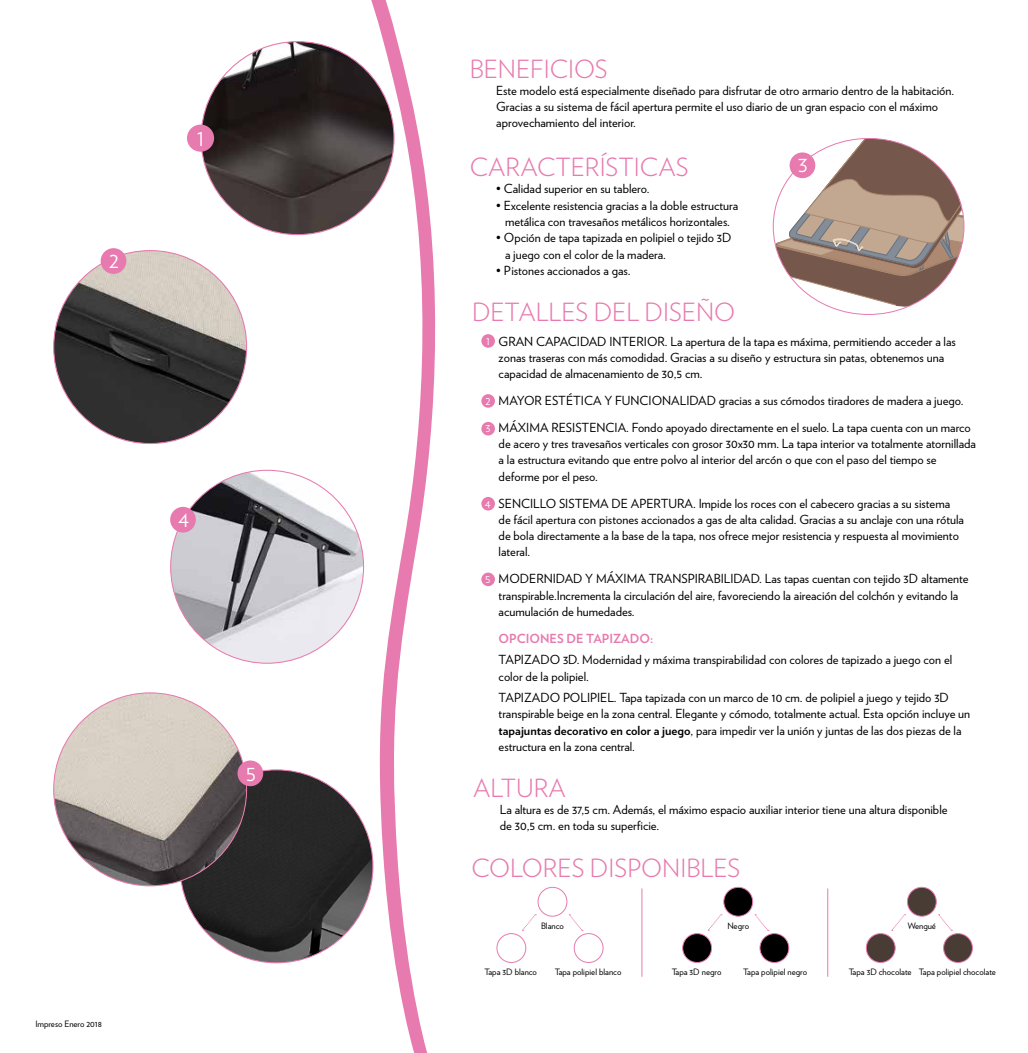
<style>
.page{position:relative;width:1028px;height:1053px;background:#fff}
.page>*{position:absolute;margin:0;border:0;box-sizing:border-box;transform-origin:0 0}
.t1{font:300 25px "Verlag";color:#e77aae}
.t2{font:18.88px "Verlag";color:#fff}
.t3{font:17.88px "Verlag";color:#fff}
.t4{font:12.5px/16.2px "Verlag";color:#000}
.t5{font:700 12.5px "Verlag";color:#e77aae}
.t6{font:9.5px "Verlag";color:#fff}
.t7{font:8.75px "Verlag";color:#000}
.s1{font-size:9.5px;color:#fff}
.s2{font-weight:700}
</style>
<div class="page">
<svg style="left:53px;top:0;width:382px;height:1052px"></svg>
<svg style="left:775px;top:138px;width:189px;height:176px"></svg>
<div style="left:481px;top:334px;width:14px;height:14px;background:#e77aae;border-radius:50%"></div>
<div style="left:481px;top:394px;width:14px;height:13px;background:#e77aae;border-radius:50%"></div>
<div style="left:481px;top:422px;width:14px;height:13px;background:#e77aae;border-radius:50%"></div>
<div style="left:481px;top:497px;width:14px;height:13px;background:#e77aae;border-radius:50%"></div>
<div style="left:481px;top:572px;width:14px;height:14px;background:#e77aae;border-radius:50%"></div>
<hr style="left:641px;top:888px;width:1px;height:88px;background:#e77aae">
<hr style="left:827px;top:888px;width:1px;height:88px;background:#e77aae">
<div style="left:538px;top:887px;width:29px;height:29px;border:1px solid #e77aae;border-radius:50%"></div>
<div style="left:496px;top:933px;width:30px;height:29px;border:1px solid #e77aae;border-radius:50%"></div>
<div style="left:574px;top:933px;width:29px;height:29px;border:1px solid #e77aae;border-radius:50%"></div>
<svg style="left:569px;top:914px;width:14px;height:16px"></svg>
<svg style="left:522px;top:914px;width:14px;height:16px"></svg>
<div style="left:724px;top:887px;width:28px;height:29px;background:#000;border-radius:50%"></div>
<div style="left:723px;top:887px;width:30px;height:29px;border:1px solid #e77aae;border-radius:50%"></div>
<div style="left:682px;top:933px;width:29px;height:29px;background:#000;border-radius:50%"></div>
<div style="left:682px;top:933px;width:30px;height:29px;border:1px solid #e77aae;border-radius:50%"></div>
<div style="left:760px;top:933px;width:28px;height:29px;background:#000;border-radius:50%"></div>
<div style="left:759px;top:933px;width:30px;height:29px;border:1px solid #e77aae;border-radius:50%"></div>
<svg style="left:755px;top:914px;width:13px;height:16px"></svg>
<svg style="left:708px;top:914px;width:14px;height:16px"></svg>
<div style="left:907px;top:887px;width:29px;height:29px;background:#493c35;border-radius:50%"></div>
<div style="left:907px;top:887px;width:29px;height:29px;border:1px solid #e77aae;border-radius:50%"></div>
<div style="left:866px;top:933px;width:29px;height:29px;background:#493c35;border-radius:50%"></div>
<div style="left:866px;top:933px;width:29px;height:29px;border:1px solid #e77aae;border-radius:50%"></div>
<div style="left:943px;top:933px;width:29px;height:29px;background:#493c35;border-radius:50%"></div>
<div style="left:943px;top:933px;width:29px;height:29px;border:1px solid #e77aae;border-radius:50%"></div>
<svg style="left:938px;top:914px;width:14px;height:16px"></svg>
<svg style="left:891px;top:914px;width:14px;height:16px"></svg>
<img style="left:171px;top:470px;width:192px;height:193px;border-radius:96px">
<div style="left:170px;top:507px;width:26px;height:25px;background:#e77aae;border-radius:50%"></div>
<img style="left:180px;top:769px;width:193px;height:193px;border-radius:96px">
<img style="left:54px;top:692px;width:192px;height:193px;border-radius:96px">
<div style="left:237px;top:760px;width:26px;height:26px;background:#e77aae;border-radius:50%"></div>
<div style="left:789px;top:152px;width:26px;height:26px;background:#e77aae;border-radius:50%"></div>
<img style="left:201px;top:42px;width:193px;height:192px;border-radius:96px">
<div style="left:187px;top:124px;width:27px;height:28px;background:#e77aae;border-radius:50%"></div>
<img style="left:54px;top:250px;width:193px;height:193px;border-radius:96px">
<div style="left:101px;top:248px;width:25px;height:26px;background:#e77aae;border-radius:50%"></div>
<h3 class="t3" style="left:109px;top:248px;width:11px">2</h3>
<h2 class="t2" style="left:197px;top:125px;width:9px">1</h2>
<h3 class="t3" style="left:178px;top:507px;width:12px">4</h3>
<p class="t7" style="left:35px;top:1016px;width:68px">Impreso Enero 2018</p>
<h3 class="t3" style="left:246px;top:760px;width:12px">5</h3>
<h1 class="t1" style="left:469px;top:51px;width:140px">BENEFICIOS</h1>
<p class="t4" style="left:496px;top:82px;width:459px">Este modelo está especialmente diseñado para disfrutar de otro armario dentro de la habitación.<br>Gracias a su sistema de fácil apertura permite el uso diario de un gran espacio con el máximo aprovechamiento del interior.</p>
<h1 class="t1" style="left:469px;top:149px;width:220px">CARACTERÍSTICAS</h1>
<p class="t4" style="left:496px;top:180px;width:155px">• Calidad superior en su tablero.</p>
<p class="t4" style="left:496px;top:196px;width:243px;text-align:center">• Excelente resistencia gracias a la doble estructura metálica con travesaños metálicos horizontales.</p>
<p class="t4" style="left:505px;top:229px;width:228px;text-indent:-9px">• Opción de tapa tapizada en polipiel o tejido 3D a juego con el color de la madera.</p>
<p class="t4" style="left:496px;top:261px;width:136px">• Pistones accionados a gas.</p>
<h3 class="t3" style="left:798px;top:153px;width:11px">3</h3>
<h1 class="t1" style="left:472px;top:294px;width:265px">DETALLES DEL DISEÑO</h1>
<p class="t4" style="left:498px;top:332px;width:459px;text-indent:-12px"><span class="s1">1</span> GRAN CAPACIDAD INTERIOR. La apertura de la tapa es máxima, permitiendo acceder a las zonas traseras con más comodidad. Gracias a su diseño y estructura sin patas, obtenemos una capacidad de almacenamiento de 30,5 cm.</p>
<p class="t4" style="left:498px;top:386px;width:474px;line-height:26.9px">MAYOR ESTÉTICA Y FUNCIONALIDAD gracias a sus cómodos tiradores de madera a juego.<br>MÁXIMA RESISTENCIA. Fondo apoyado directamente en el suelo. La tapa cuenta con un marco</p>
<p class="t4" style="left:498px;top:435px;width:479px">de acero y tres travesaños verticales con grosor 30x30 mm. La tapa interior va totalmente atornillada a la estructura evitando que entre polvo al interior del arcón o que con el paso del tiempo se deforme por el peso.</p>
<p class="t4" style="left:498px;top:494px;width:467px">SENCILLO SISTEMA DE APERTURA. Impide los roces con el cabecero gracias a su sistema de fácil apertura con pistones accionados a gas de alta calidad. Gracias a su anclaje con una rótula de bola directamente a la base de la tapa, nos ofrece mejor resistencia y respuesta al movimiento lateral.</p>
<p class="t4" style="left:498px;top:570px;width:471px">MODERNIDAD Y MÁXIMA TRANSPIRABILIDAD. Las tapas cuentan con tejido 3D altamente transpirable.Incrementa la circulación del aire, favoreciendo la aireación del colchón y evitando la acumulación de humedades.</p>
<p class="t5" style="left:498px;top:628px;width:156px">OPCIONES DE TAPIZADO:</p>
<p class="t4" style="left:498px;top:651px;width:455px">TAPIZADO 3D. Modernidad y máxima transpirabilidad con colores de tapizado a juego con el color de la polipiel.</p>
<p class="t4" style="left:498px;top:688px;width:473px">TAPIZADO POLIPIEL. Tapa tapizada con un marco de 10 cm. de polipiel a juego y tejido 3D transpirable beige en la zona central. Elegante y cómodo, totalmente actual. Esta opción incluye un <span class="s2">tapajuntas decorativo en color a juego</span>, para impedir ver la unión y juntas de las dos piezas de la estructura en la zona central.</p>
<p class="t6" style="left:485px;top:394px;width:7px">2</p>
<p class="t6" style="left:485px;top:422px;width:7px">3</p>
<p class="t6" style="left:484px;top:497px;width:7px">4</p>
<p class="t6" style="left:485px;top:572px;width:7px">5</p>
<h1 class="t1" style="left:473px;top:769px;width:94px">ALTURA</h1>
<p class="t4" style="left:500px;top:800px;width:449px">La altura es de 37,5 cm. Además, el máximo espacio auxiliar interior tiene una altura disponible de 30,5 cm. en toda su superficie.</p>
<h1 class="t1" style="left:471px;top:849px;width:270px">COLORES DISPONIBLES</h1>
<p class="t7" style="left:541px;top:919px;width:24px">Blanco</p>
<p class="t7" style="left:484px;top:965px;width:54px">Tapa 3D blanco</p>
<p class="t7" style="left:555px;top:965px;width:68px">Tapa polipiel blanco</p>
<p class="t7" style="left:727px;top:919px;width:23px">Negro</p>
<p class="t7" style="left:671px;top:965px;width:51px">Tapa 3D negro</p>
<p class="t7" style="left:743px;top:965px;width:65px">Tapa polipiel negro</p>
<p class="t7" style="left:907px;top:919px;width:30px">Wengué</p>
<p class="t7" style="left:848px;top:965px;width:149px">Tapa 3D chocolate Tapa polipiel chocolate</p>
</div>
